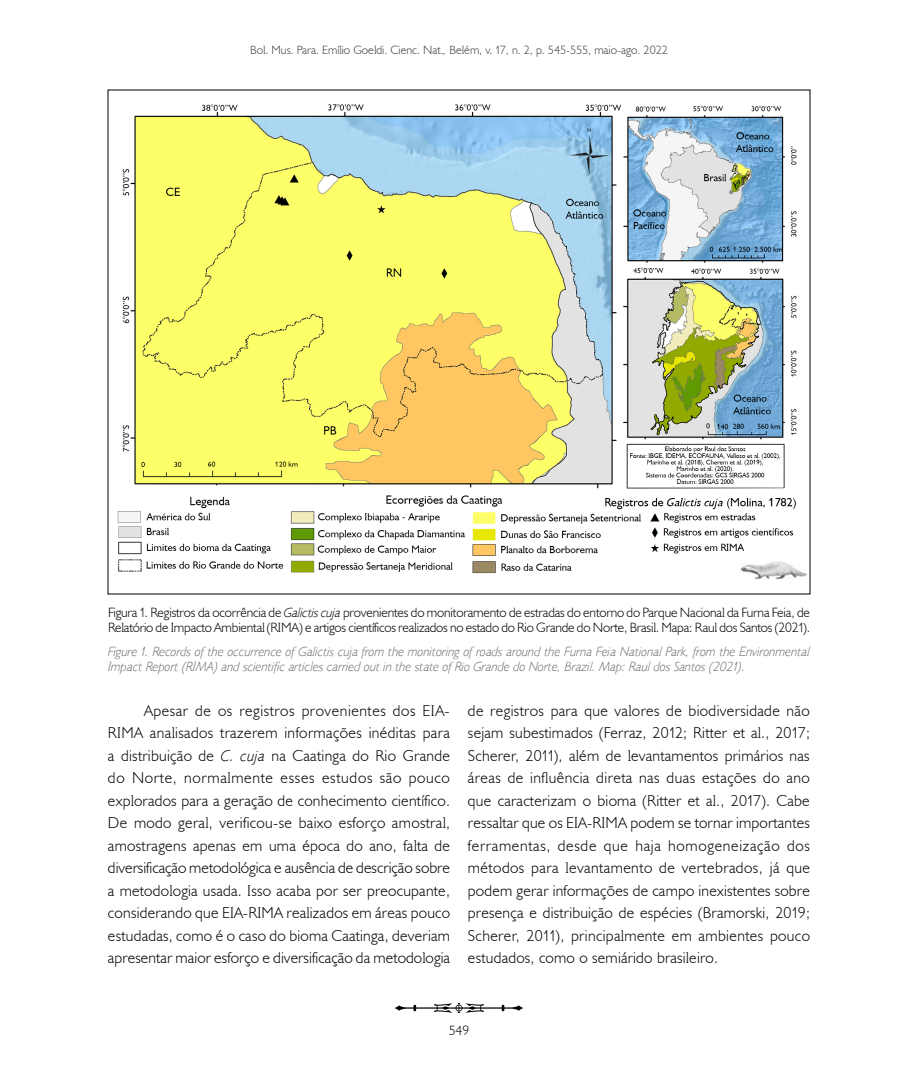
<style>
.page{position:relative;width:900px;height:1071px;background:#fff}
.page>*{position:absolute;margin:0;border:0;box-sizing:border-box;transform-origin:0 0}
.t1{font:15.75px/22.5px "MPEG";letter-spacing:.01em;color:#000;text-align:justify}
.t2{font:13.5px/15px "MPEG";letter-spacing:-.01em;color:#000}
.t3{font:italic 13.5px/15px "MPEG";color:#707172}
.t4{font:12px "MPEG";color:#3e3d40}
.s1{font-style:italic}
</style>
<div class="page">
<svg style="left:394px;top:1003px;width:130px;height:10px"></svg>
<img style="left:117px;top:104px;width:690px;height:476px">
<p class="t4" style="left:250px;top:43px;width:419px">Bol. Mus. Para. Emílio Goeldi. Cienc. Nat.<span class="s1">,</span> Belém, v. 17, n. 2, p. 545-555, maio-ago. 2022</p>
<p class="t2" style="left:108px;top:605px;width:704px">Figura 1. Registros da ocorrência de <span class="s1">Galictis cuja</span> provenientes do monitoramento de estradas do entorno do Parque Nacional da Furna Feia, de<br>Relatório de Impacto Ambiental (RIMA) e artigos científicos realizados no estado do Rio Grande do Norte, Brasil. Mapa: Raul dos Santos (2021).</p>
<p class="t3" style="left:108px;top:644px;width:704px">Figure 1. Records of the occurrence of Galictis cuja from the monitoring of roads around the Furna Feia National Park, from the Environmental<br>Impact Report (RIMA) and scientific articles carried out in the state of Rio Grande do Norte, Brazil. Map: Raul dos Santos (2021).</p>
<p class="t1" style="left:108px;top:699px;width:344px;text-indent:36px">Apesar de os registros provenientes dos EIA-RIMA analisados trazerem informações inéditas para a distribuição de <span class="s1">C. cuja</span> na Caatinga do Rio Grande do Norte, normalmente esses estudos são pouco explorados para a geração de conhecimento científico.<br>De modo geral, verificou-se baixo esforço amostral, amostragens apenas em uma época do ano, falta de diversificação metodológica e ausência de descrição sobre a metodologia usada. Isso acaba por ser preocupante, considerando que EIA-RIMA realizados em áreas pouco estudadas, como é o caso do bioma Caatinga, deveriam apresentar maior esforço e diversificação da metodologia</p>
<p class="t1" style="left:468px;top:699px;width:344px">de registros para que valores de biodiversidade não sejam subestimados (Ferraz, 2012; Ritter et al., 2017; Scherer, 2011), além de levantamentos primários nas áreas de influência direta nas duas estações do ano que caracterizam o bioma (Ritter et al., 2017). Cabe ressaltar que os EIA-RIMA podem se tornar importantes ferramentas, desde que haja homogeneização dos métodos para levantamento de vertebrados, já que podem gerar informações de campo inexistentes sobre presença e distribuição de espécies (Bramorski, 2019; Scherer, 2011), principalmente em ambientes pouco estudados, como o semiárido brasileiro.</p>
<p class="t2" style="left:449px;top:1023px;width:22px">549</p>
</div>
